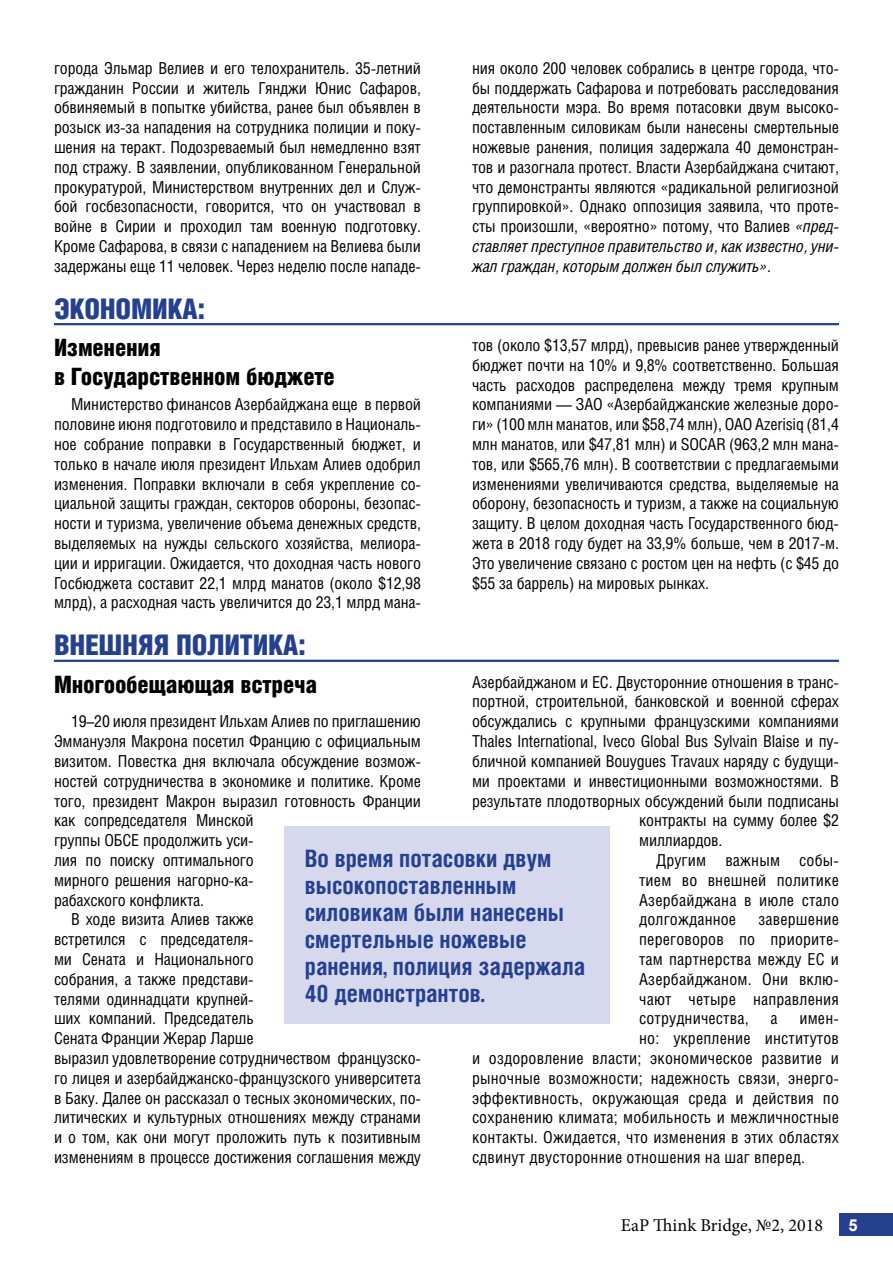
<style>
.page{position:relative;width:893px;height:1263px;background:#fff}
.page>*{position:absolute;margin:0;border:0;box-sizing:border-box;transform-origin:0 0}
.t1{font:900 28.5px "Helios Cond";letter-spacing:-.01em;color:#25408f}
.t2{font:700 24px/27px "Helios Cond";color:#25408f}
.t3{font:900 24px/28.8px "Helios Cond";letter-spacing:-.01em;color:#000}
.t4{font:18px "Minion Pro";color:#000}
.t5{font:16.5px/19.8px "Helios Cond";letter-spacing:-.01em;color:#000;text-align:justify}
.t6{font:16.5px/19.8px "Helios Cond C";letter-spacing:-.01em;color:#000;text-align:justify}
.t7{font:16.5px "Helios Cond";letter-spacing:.01em;color:#000}
.t8{font:700 16.5px "Arial";color:#fff}
.s1{font-style:italic}
</style>
<div class="page">
<div style="left:840px;top:1213px;width:53px;height:23px;background:#25408f"></div>
<hr style="left:54px;top:323px;width:785px;height:2px;background:#25408f">
<hr style="left:54px;top:660px;width:785px;height:2px;background:#25408f">
<div style="left:284px;top:826px;width:325px;height:197px;background:#d6d9ee"></div>
<p class="t5" style="left:54px;top:58px;width:368px">города Эльмар Велиев и его телохранитель. 35-летний гражданин России и житель Гянджи Юнис Сафаров, обвиняемый в попытке убийства, ранее был объявлен в розыск из-за нападения на сотрудника полиции и поку&shy;шения на теракт. Подозреваемый был немедленно взят под стражу. В заявлении, опубликованном Генеральной прокуратурой, Министерством внутренних дел и Служ&shy;бой госбезопасности, говорится, что он участвовал в войне в Сирии и проходил там военную подготовку.<br>Кроме Сафарова, в связи с нападением на Велиева были задержаны еще 11 человек. Через неделю после нападе-</p>
<p class="t5" style="left:472px;top:58px;width:368px">ния около 200 человек собрались в центре города, что&shy;бы поддержать Сафарова и потребовать расследования деятельности мэра. Во время потасовки двум высоко&shy;поставленным силовикам были нанесены смертельные ножевые ранения, полиция задержала 40 демонстран&shy;тов и разогнала протест. Власти Азербайджана считают, что демонстранты являются «радикальной религиозной группировкой». Однако оппозиция заявила, что проте&shy;сты произошли, «вероятно» потому, что Валиев <span class="s1">«пред&shy;ставляет преступное правительство и, как известно, уни&shy;жал граждан, которым должен был служить»</span>.</p>
<h1 class="t1" style="left:54px;top:292px;width:153px">Экономика:</h1>
<h2 class="t3" style="left:54px;top:333px;width:282px">Изменения<br>в Государственном бюджете</h2>
<p class="t6" style="left:54px;top:394px;width:368px;text-indent:17px">Министерство финансов Азербайджана еще в первой половине июня подготовило и представило в Националь&shy;ное собрание поправки в Государственный бюджет, и только в начале июля президент Ильхам Алиев одобрил изменения. Поправки включали в себя укрепление со&shy;циальной защиты граждан, секторов обороны, безопас&shy;ности и туризма, увеличение объема денежных средств, выделяемых на нужды сельского хозяйства, мелиора&shy;ции и ирригации. Ожидается, что доходная часть нового Госбюджета составит 22,1 млрд манатов (около $12,98 млрд), а расходная часть увеличится до 23,1 млрд мана-</p>
<p class="t6" style="left:472px;top:335px;width:368px">тов (около $13,57 млрд), превысив ранее утвержденный бюджет почти на 10% и 9,8% соответственно. Большая часть расходов распределена между тремя крупным компаниями — ЗАО «Азербайджанские железные доро&shy;ги» (100 млн манатов, или $58,74 млн), ОАО Azerisiq (81,4 млн манатов, или $47,81 млн) и SOCAR (963,2 млн мана&shy;тов, или $565,76 млн). В соответствии с предлагаемыми изменениями увеличиваются средства, выделяемые на оборону, безопасность и туризм, а также на социальную защиту. В целом доходная часть Государственного бюд&shy;жета в 2018 году будет на 33,9% больше, чем в 2017-м.<br>Это увеличение связано с ростом цен на нефть (с $45 до $55 за баррель) на мировых рынках.</p>
<h1 class="t1" style="left:54px;top:629px;width:253px">Внешняя политика:</h1>
<h2 class="t3" style="left:54px;top:669px;width:265px">Многообещающая встреча</h2>
<p class="t6" style="left:54px;top:711px;width:368px;text-align:left;text-indent:17px">19–20 июля президент Ильхам Алиев по приглашению Эммануэля Макрона посетил Францию с официальным визитом. Повестка дня включала обсуждение возмож&shy;ностей сотрудничества в экономике и политике. Кроме того, президент Макрон выразил готовность Франции как сопредседателя Минской<br>группы ОБСЕ продолжить уси-<br>лия по поиску оптимального<br>мирного решения нагорно-ка-<br>рабахского конфликта.</p>
<p class="t5" style="left:54px;top:909px;width:368px;text-align:left;text-indent:17px">В ходе визита Алиев также<br>встретился с председателя-<br>ми Сената и Национального<br>собрания, а также представи-<br>телями одиннадцати крупней-<br>ших компаний. Председатель<br>Сената Франции Жерар Ларше<br>выразил удовлетворение сотрудничеством французско&shy;го лицея и азербайджанско-французского университета в Баку. Далее он рассказал о тесных экономических, по&shy;литических и культурных отношениях между странами и о том, как они могут проложить путь к позитивным изменениям в процессе достижения соглашения между</p>
<p class="t5" style="left:472px;top:672px;width:368px">Азербайджаном и ЕС. Двусторонние отношения в транс-</p>
<p class="t5" style="left:472px;top:691px;width:368px">портной, строительной, банковской и военной сферах</p>
<p class="t5" style="left:472px;top:711px;width:368px">обсуждались с крупными французскими компаниями</p>
<p class="t5" style="left:472px;top:731px;width:368px">Thales International, Iveco Global Bus Sylvain Blaise и пу-</p>
<p class="t5" style="left:472px;top:751px;width:368px">бличной компанией Bouygues Travaux наряду с будущи-</p>
<p class="t5" style="left:472px;top:771px;width:368px">ми проектами и инвестиционными возможностями. В</p>
<p class="t5" style="left:472px;top:790px;width:368px">результате плодотворных обсуждений были подписаны</p>
<p class="t5" style="left:639px;top:810px;width:201px">контракты на сумму более $2</p>
<p class="t5" style="left:639px;top:830px;width:85px">миллиардов.</p>
<p class="t7" style="left:656px;top:850px;width:184px">Другим важным собы-</p>
<p class="t7" style="left:639px;top:870px;width:201px">тием во внешней политике</p>
<p class="t7" style="left:639px;top:890px;width:201px">Азербайджана в июле стало</p>
<p class="t7" style="left:639px;top:909px;width:99px">долгожданное</p>
<h2 class="t2" style="left:305px;top:844px;width:282px">Во время потасовки двум высокопоставленным силовикам были нанесены смертельные ножевые ранения, полиция задержала<br>40 демонстрантов.</h2>
<p class="t5" style="left:639px;top:909px;width:201px;text-indent:119px">завершение переговоров по приорите&shy;там партнерства между ЕС и Азербайджаном. Они вклю&shy;чают четыре направления сотрудничества,</p>
<p class="t5" style="left:770px;top:1008px;width:9px">а</p>
<p class="t5" style="left:799px;top:1008px;width:41px">имен-</p>
<p class="t7" style="left:639px;top:1028px;width:201px">но: укрепление институтов</p>
<p class="t7" style="left:472px;top:1048px;width:368px">и оздоровление власти; экономическое развитие и</p>
<p class="t7" style="left:472px;top:1068px;width:368px">рыночные возможности; надежность связи, энерго-</p>
<p class="t7" style="left:472px;top:1088px;width:368px">эффективность, окружающая среда и действия по</p>
<p class="t7" style="left:472px;top:1107px;width:368px">сохранению климата; мобильность и межличностные</p>
<p class="t7" style="left:472px;top:1127px;width:368px">контакты. Ожидается, что изменения в этих областях</p>
<p class="t7" style="left:472px;top:1147px;width:334px">сдвинут двусторонние отношения на шаг вперед.</p>
<p class="t4" style="left:621px;top:1213px;width:204px">EaP Think Bridge, №2, 2018</p>
<p class="t8" style="left:848px;top:1214px;width:11px">5</p>
</div>
